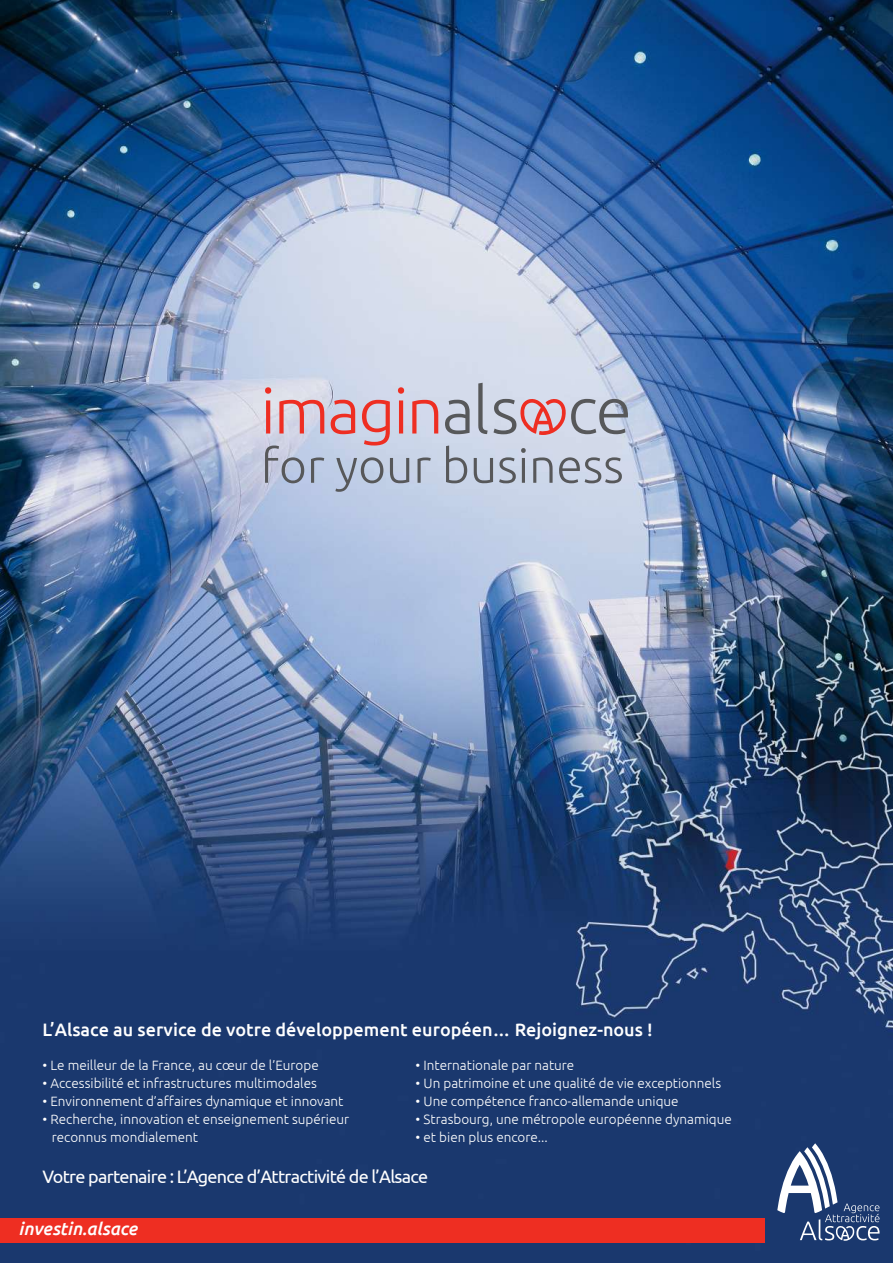
<style>
.page{position:relative;width:893px;height:1263px;background:#fff}
.page>*{position:absolute;margin:0;border:0;box-sizing:border-box;transform-origin:0 0}
.t1{font:500 18px "Ubuntu";color:#fff}
.t2{font:18px "Ubuntu";letter-spacing:-.04em;color:#fff}
.t3{font:italic 500 18px "Ubuntu";color:#fff}
.t4{font:300 13.5px/18px "Ubuntu";color:#fff}
</style>
<div class="page">
<img style="left:0;top:0;width:893px;height:1263px">
<div style="left:0;top:1218px;width:764px;height:25px;background:#ee2e22"></div>
<svg style="left:265px;top:383px;width:363px;height:109px;background:#c2bdcc"></svg>
<svg style="left:777px;top:1143px;width:102px;height:98px"></svg>
<h1 class="t1" style="left:43px;top:1018px;width:612px">L’Alsace au service de votre développement européen… Rejoignez-nous !</h1>
<p class="t4" style="left:43px;top:1056px;width:278px">• Le meilleur de la France, au cœur de l’Europe</p>
<p class="t4" style="left:43px;top:1074px;width:276px">• Accessibilité et infrastructures multimodales</p>
<p class="t4" style="left:43px;top:1092px;width:302px">• Environnement d’affaires dynamique et innovant</p>
<p class="t4" style="left:52px;top:1110px;width:299px;text-indent:-9px">• Recherche, innovation et enseignement supérieur reconnus mondialement</p>
<p class="t4" style="left:416px;top:1056px;width:160px">• Internationale par nature</p>
<p class="t4" style="left:416px;top:1074px;width:307px">• Un patrimoine et une qualité de vie exceptionnels</p>
<p class="t4" style="left:416px;top:1092px;width:265px">• Une compétence franco-allemande unique</p>
<p class="t4" style="left:416px;top:1110px;width:318px">• Strasbourg, une métropole européenne dynamique</p>
<p class="t4" style="left:416px;top:1128px;width:134px">• et bien plus encore...</p>
<h1 class="t2" style="left:43px;top:1166px;width:387px">Votre partenaire : L’Agence d’Attractivité de l’Alsace</h1>
<h1 class="t3" style="left:19px;top:1217px;width:120px">investin.alsace</h1>
</div>
